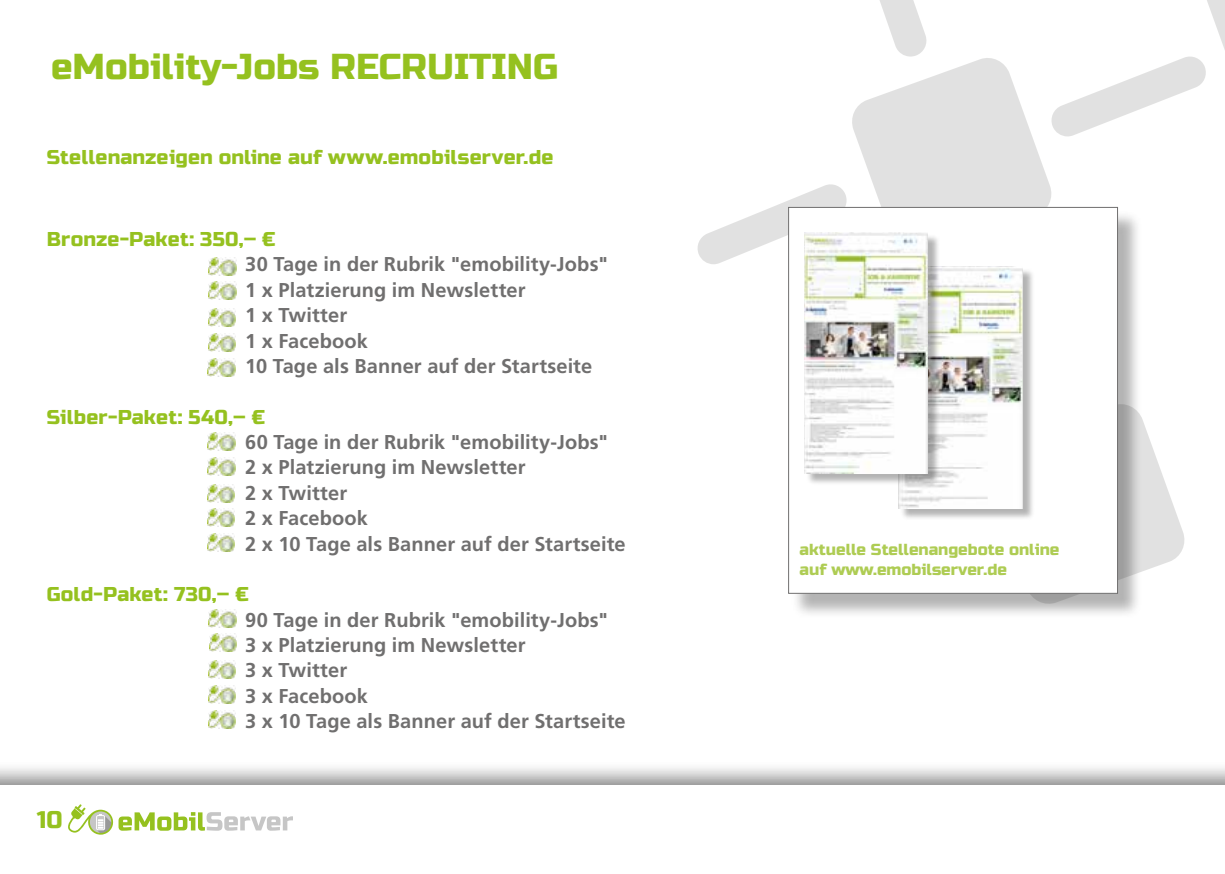
<style>
.page{position:relative;width:1225px;height:874px;background:#fff}
.page>*{position:absolute;margin:0;border:0;box-sizing:border-box;transform-origin:0 0}
.t1{font:36px "Russo One";color:#95c11f}
.t2{font:24px "Russo One";color:#95c11f}
.t3{font:700 20px/25.4px "Frutiger LT Pro";letter-spacing:.005em;color:#706f6f}
.t4{font:20px "Russo One";letter-spacing:.01em;color:#95c11f}
.t5{font:16px/20px "Russo One";color:#aecc53}
</style>
<div class="page">
<svg style="left:697px;top:0;width:528px;height:594px"></svg>
<div style="left:0;top:760px;width:1225px;height:113px;background:#000;opacity:.3"></div>
<div style="left:0;top:785px;width:1225px;height:88px;background:#fff"></div>
<div style="left:791px;top:210px;width:351px;height:408px;background:#000;opacity:.3"></div>
<div style="left:788px;top:207px;width:329px;height:386px;background:#fff;border:1px solid #706f6f"></div>
<div style="left:900px;top:268px;width:135px;height:252px;background:#000;opacity:.3"></div>
<img style="left:898px;top:266px;width:124px;height:242px">
<div style="left:806px;top:234px;width:134px;height:251px;background:#000;opacity:.3"></div>
<img style="left:804px;top:233px;width:123px;height:240px">
<img style="left:209px;top:257px;width:27px;height:18px">
<img style="left:209px;top:281px;width:27px;height:18px">
<img style="left:208px;top:308px;width:28px;height:18px">
<img style="left:208px;top:333px;width:28px;height:18px">
<img style="left:208px;top:358px;width:27px;height:18px">
<img style="left:208px;top:432px;width:27px;height:18px">
<img style="left:208px;top:457px;width:27px;height:18px">
<img style="left:207px;top:484px;width:28px;height:18px">
<img style="left:207px;top:508px;width:28px;height:18px">
<img style="left:207px;top:533px;width:27px;height:18px">
<img style="left:209px;top:609px;width:27px;height:18px">
<img style="left:209px;top:633px;width:27px;height:18px">
<img style="left:208px;top:660px;width:28px;height:18px">
<img style="left:208px;top:685px;width:28px;height:17px">
<img style="left:208px;top:710px;width:27px;height:18px">
<svg style="left:68px;top:804px;width:225px;height:30px"></svg>
<h1 class="t1" style="left:51px;top:45px;width:509px">eMobility-Jobs RECRUITING</h1>
<p class="t4" style="left:47px;top:146px;width:508px">Stellenanzeigen online auf www.emobilserver.de</p>
<p class="t4" style="left:47px;top:227px;width:230px">Bronze-Paket: 350,– €</p>
<p class="t3" style="left:245px;top:252px;width:364px">30 Tage in der Rubrik "emobility-Jobs"<br>1 x Platzierung im Newsletter<br>1 x Twitter<br>1 x Facebook<br>10 Tage als Banner auf der Startseite</p>
<p class="t4" style="left:47px;top:405px;width:220px">Silber-Paket: 540,– €</p>
<p class="t3" style="left:245px;top:429px;width:382px">60 Tage in der Rubrik "emobility-Jobs"<br>2 x Platzierung im Newsletter<br>2 x Twitter<br>2 x Facebook<br>2 x 10 Tage als Banner auf der Startseite</p>
<p class="t4" style="left:47px;top:582px;width:203px">Gold-Paket: 730,– €</p>
<p class="t3" style="left:245px;top:606px;width:382px">90 Tage in der Rubrik "emobility-Jobs"<br>3 x Platzierung im Newsletter<br>3 x Twitter<br>3 x Facebook<br>3 x 10 Tage als Banner auf der Startseite</p>
<p class="t2" style="left:37px;top:805px;width:27px">10</p>
<p class="t5" style="left:799px;top:539px;width:261px">aktuelle Stellenangebote online auf www.emobilserver.de</p>
</div>
